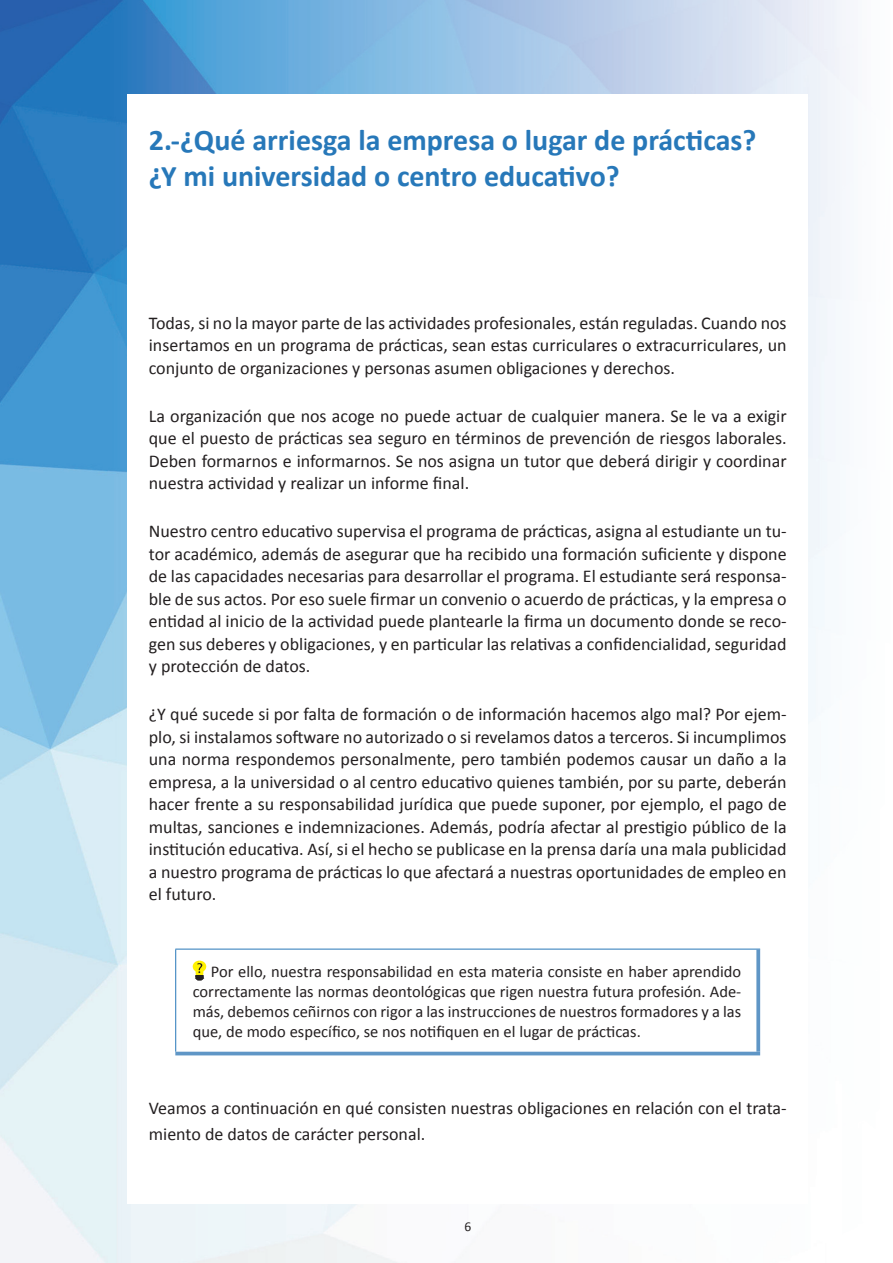
<style>
.page{position:relative;width:893px;height:1263px;background:#fff}
.page>*{position:absolute;margin:0;border:0;box-sizing:border-box;transform-origin:0 0}
.t1{font:700 30px/36px "Calibri";color:#2778b9}
.t2{font:18px/22.5px "Calibri";color:#231f20;text-align:justify}
.t3{font:16.5px/19.8px "Calibri";color:#231f20;text-align:justify}
.t4{font:13.5px "Calibri";color:#231f20}
</style>
<div class="page">
<img style="left:0;top:0;width:850px;height:1263px">
<div style="left:128px;top:94px;width:680px;height:1109px;background:#fff"></div>
<hr style="left:175px;top:949px;width:585px;height:1px;background:#2778b9">
<hr style="left:175px;top:949px;width:1px;height:103px;background:#2778b9">
<svg style="left:756px;top:949px;width:4px;height:103px"></svg>
<hr style="left:175px;top:1052px;width:585px;height:3px;background:#5f96c6">
<svg style="left:193px;top:960px;width:13px;height:20px"></svg>
<h1 class="t1" style="left:149px;top:122px;width:609px">2. -¿Qué arriesga la empresa o lugar de prácticas? ¿Y mi universidad o centro educativo?</h1>
<p class="t2" style="left:149px;top:311px;width:639px">Todas, si no la mayor parte de las actividades profesionales, están reguladas. Cuando nos insertamos en un programa de prácticas, sean estas curriculares o extracurriculares, un conjunto de organizaciones y personas asumen obligaciones y derechos.</p>
<p class="t2" style="left:149px;top:404px;width:639px">La organización que nos acoge no puede actuar de cualquier manera. Se le va a exigir que el puesto de prácticas sea seguro en términos de prevención de riesgos laborales.<br>Deben formarnos e informarnos. Se nos asigna un tutor que deberá dirigir y coordinar nuestra actividad y realizar un informe final.</p>
<p class="t2" style="left:149px;top:520px;width:639px">Nuestro centro educativo supervisa el programa de prácticas, asigna al estudiante un tu&shy;tor académico, además de asegurar que ha recibido una formación suficiente y dispone de las capacidades necesarias para desarrollar el programa. El estudiante será responsa&shy;ble de sus actos. Por eso suele firmar un convenio o acuerdo de prácticas, y la empresa o entidad al inicio de la actividad puede plantearle la firma un documento donde se reco&shy;gen sus deberes y obligaciones, y en particular las relativas a confidencialidad, seguridad y protección de datos.</p>
<p class="t2" style="left:149px;top:703px;width:639px">¿Y qué sucede si por falta de formación o de información hacemos algo mal? Por ejem&shy;plo, si instalamos software no autorizado o si revelamos datos a terceros. Si incumplimos una norma respondemos personalmente, pero también podemos causar un daño a la empresa, a la universidad o al centro educativo quienes también, por su parte, deberán hacer frente a su responsabilidad jurídica que puede suponer, por ejemplo, el pago de multas, sanciones e indemnizaciones. Además, podría afectar al prestigio público de la institución educativa. Así, si el hecho se publicase en la prensa daría una mala publicidad a nuestro programa de prácticas lo que afectará a nuestras oportunidades de empleo en el futuro.</p>
<p class="t3" style="left:193px;top:962px;width:550px;text-indent:18px">Por ello, nuestra responsabilidad en esta materia consiste en haber aprendido correctamente las normas deontológicas que rigen nuestra futura profesión. Ade&shy;más, debemos ceñirnos con rigor a las instrucciones de nuestros formadores y a las que, de modo específico, se nos notifiquen en el lugar de prácticas.</p>
<p class="t2" style="left:149px;top:1096px;width:639px;line-height:25.8px">Veamos a continuación en qué consisten nuestras obligaciones en relación con el trata&shy;miento de datos de carácter personal.</p>
<p class="t4" style="left:464px;top:1217px;width:8px">6</p>
</div>
